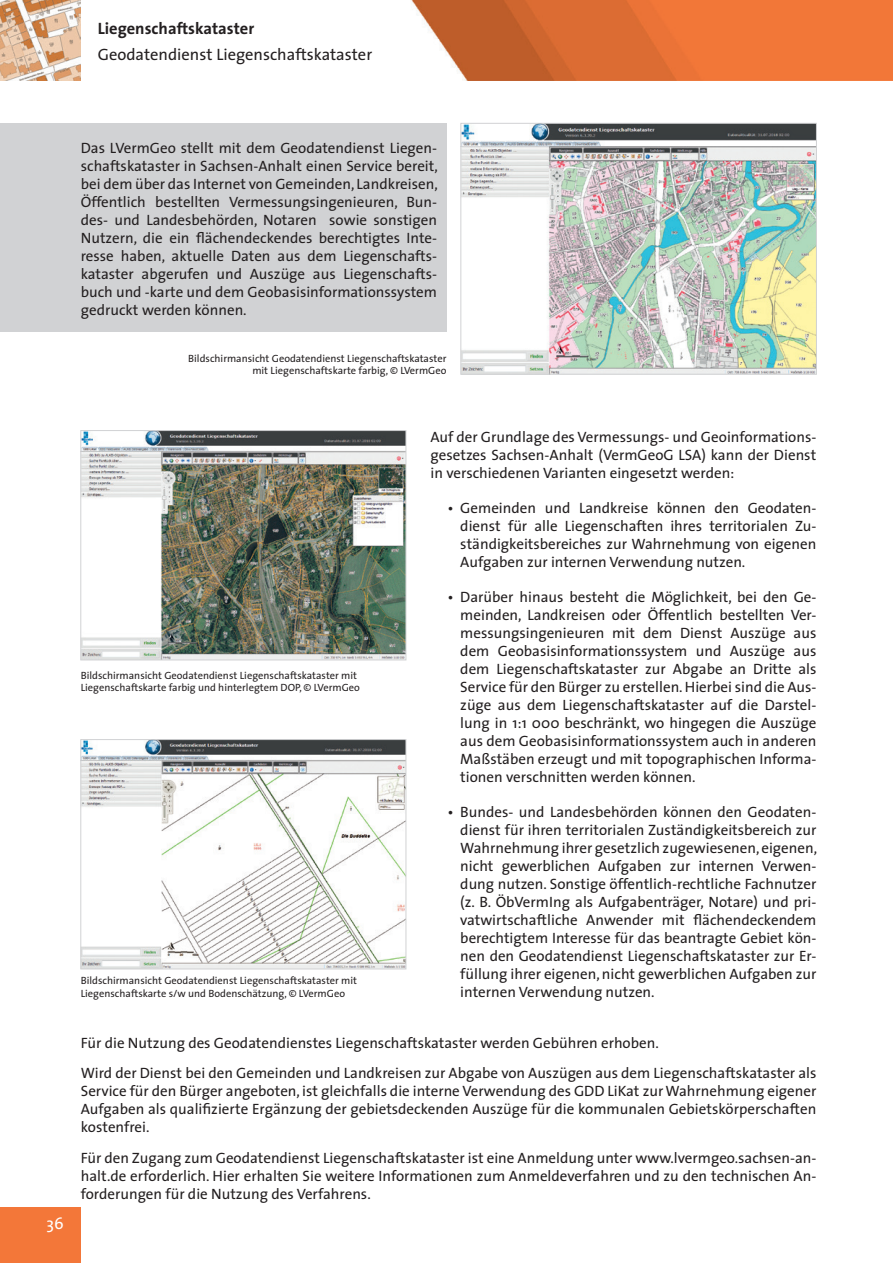
<style>
.page{position:relative;width:893px;height:1263px;background:#fff}
.page>*{position:absolute;margin:0;border:0;box-sizing:border-box;transform-origin:0 0}
.Überschrift_-_Thema{font:16.5px "The Sans";color:#231f20}
.Hauptüberschrift{font:700 16.5px "The Sans";color:#231f20}
.t1{font:16.5px "The Sans";color:#fff}
.Text{font:15px/18px "The Sans";color:#231f20;text-align:justify}
.Bildunterschrift{font:10.5px "The Sans";color:#231f20}
</style>
<div class="page">
<div style="left:0;top:1208px;width:81px;height:55px;background:#f37739"></div>
<img style="left:411px;top:0;width:482px;height:81px">
<img style="left:0;top:0;width:81px;height:81px">
<div style="left:0;top:123px;width:446px;height:209px;background:#d1d2d4"></div>
<img style="left:462px;top:125px;width:353px;height:248px">
<div style="left:460px;top:123px;width:357px;height:252px;border:1px solid #d1d2d4"></div>
<img style="left:82px;top:432px;width:322px;height:226px">
<div style="left:80px;top:430px;width:326px;height:230px;border:1px solid #d1d2d4"></div>
<img style="left:82px;top:741px;width:322px;height:226px">
<div style="left:80px;top:739px;width:326px;height:230px;border:1px solid #d1d2d4"></div>
<p class="Hauptüberschrift" style="left:98px;top:18px;width:158px">Liegenschaftskataster</p>
<p class="Überschrift_-_Thema" style="left:98px;top:43px;width:276px">Geodatendienst Liegenschaftskataster</p>
<p class="Text" style="left:81px;top:139px;width:359px">Das LVermGeo stellt mit dem Geodatendienst Liegen&shy;schaftskataster in Sachsen-Anhalt einen Service bereit, bei dem über das Internet von Gemeinden, Landkreisen, Öffentlich bestellten Vermessungsingenieuren, Bun&shy;des- und Landesbehörden, Notaren sowie sonstigen Nutzern, die ein flächendeckendes berechtigtes Inte&shy;resse haben, aktuelle Daten aus dem Liegenschafts&shy;kataster abgerufen und Auszüge aus Liegenschafts&shy;buch und -karte und dem Geobasisinformationssystem gedruckt werden können.</p>
<p class="Bildunterschrift" style="left:188px;top:351px;width:260px">Bildschirmansicht Geodatendienst Liegenschaftskataster</p>
<p class="Bildunterschrift" style="left:252px;top:364px;width:196px">mit Liegenschaftskarte farbig, © LVermGeo</p>
<p class="t1" style="left:47px;top:1212px;width:19px">36</p>
<p class="Bildunterschrift" style="left:81px;top:668px;width:278px">Bildschirmansicht Geodatendienst Liegenschaftskataster mit</p>
<p class="Bildunterschrift" style="left:81px;top:681px;width:281px">Liegenschaftskarte farbig und hinterlegtem DOP, © LVermGeo</p>
<p class="Bildunterschrift" style="left:81px;top:974px;width:278px">Bildschirmansicht Geodatendienst Liegenschaftskataster mit</p>
<p class="Bildunterschrift" style="left:81px;top:987px;width:266px">Liegenschaftskarte s/w und Bodenschätzung, © LVermGeo</p>
<p class="Text" style="left:431px;top:428px;width:387px">Auf der Grundlage des Vermessungs- und Geoinformations&shy;gesetzes Sachsen-Anhalt (VermGeoG LSA) kann der Dienst in verschiedenen Varianten eingesetzt werden:</p>
<p class="Text" style="left:460px;top:499px;width:358px;text-indent:-13px">• Gemeinden und Landkreise können den Geodaten&shy;dienst für alle Liegenschaften ihres territorialen Zu&shy;ständigkeitsbereiches zur Wahrnehmung von eigenen Aufgaben zur internen Verwendung nutzen.</p>
<p class="Text" style="left:460px;top:588px;width:358px;text-indent:-13px">• Darüber hinaus besteht die Möglichkeit, bei den Ge&shy;meinden, Landkreisen oder Öffentlich bestellten Ver&shy;messungsingenieuren mit dem Dienst Auszüge aus dem Geobasisinformationssystem und Auszüge aus dem Liegenschaftskataster zur Abgabe an Dritte als Service für den Bürger zu erstellen. Hierbei sind die Aus&shy;züge aus dem Liegenschaftskataster auf die Darstel&shy;lung in 1:1 000 beschränkt, wo hingegen die Auszüge aus dem Geobasisinformationssystem auch in anderen Maßstäben erzeugt und mit topographischen Informa&shy;tionen verschnitten werden können.</p>
<p class="Text" style="left:460px;top:803px;width:358px;text-indent:-13px">• Bundes- und Landesbehörden können den Geodaten&shy;dienst für ihren territorialen Zuständigkeitsbereich zur Wahrnehmung ihrer gesetzlich zugewiesenen, eigenen, nicht gewerblichen Aufgaben zur internen Verwen&shy;dung nutzen. Sonstige öffentlich-rechtliche Fachnutzer (z. B. ÖbVermIng als Aufgabenträger, Notare) und pri&shy;vatwirtschaftliche Anwender mit flächendeckendem berechtigtem Interesse für das beantragte Gebiet kön&shy;nen den Geodatendienst Liegenschaftskataster zur Er&shy;füllung ihrer eigenen, nicht gewerblichen Aufgaben zur internen Verwendung nutzen.</p>
<p class="Text" style="left:81px;top:1034px;width:580px">Für die Nutzung des Geodatendienstes Liegenschaftskataster werden Gebühren erhoben.</p>
<p class="Text" style="left:81px;top:1064px;width:737px">Wird der Dienst bei den Gemeinden und Landkreisen zur Abgabe von Auszügen aus dem Liegenschaftskataster als Service für den Bürger angeboten, ist gleichfalls die interne Verwendung des GDD LiKat zur Wahrnehmung eigener Aufgaben als qualifizierte Ergänzung der gebietsdeckenden Auszüge für die kommunalen Gebietskörperschaften kostenfrei.</p>
<p class="Text" style="left:81px;top:1149px;width:737px">Für den Zugang zum Geodatendienst Liegenschaftskataster ist eine Anmeldung unter www.lvermgeo.sachsen-an&shy;halt.de erforderlich. Hier erhalten Sie weitere Informationen zum Anmeldeverfahren und zu den technischen An&shy;forderungen für die Nutzung des Verfahrens.</p>
</div>
